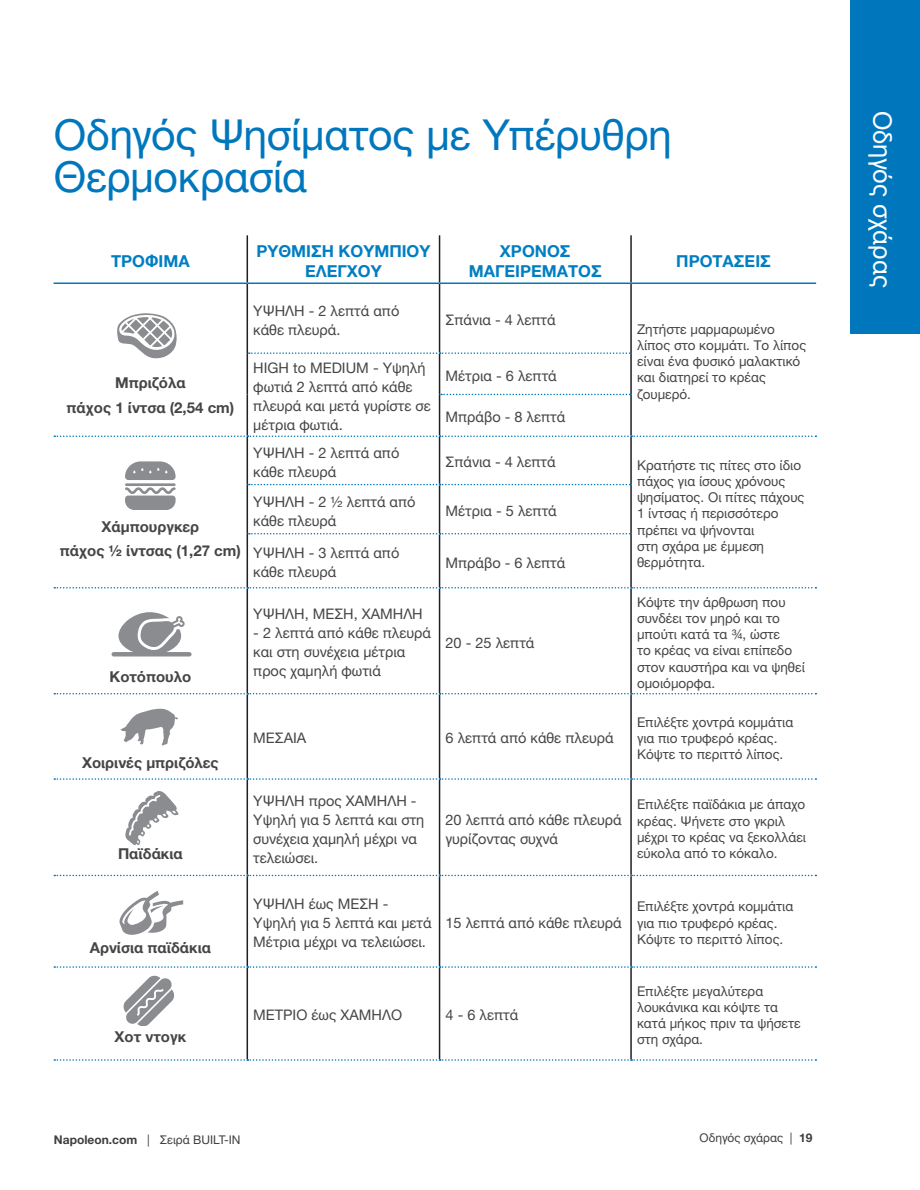
<style>
.page{position:relative;width:920px;height:1190px;background:#fff}
.page>*{position:absolute;margin:0;border:0;box-sizing:border-box;transform-origin:0 0}
.t1{font:42.75px/42px "Helvetica Neue";letter-spacing:-.005em;color:#0077bd}
.t2{font:25.5px "Helvetica Neue";letter-spacing:-.005em;color:#fff}
.t3{font:700 16.5px/19.8px "Helvetica Neue";color:#007ec2;text-align:center}
.t4{font:700 15px/24.8px "Helvetica Neue";color:#474446;text-align:center}
.t5{font:14.55px/19px "Helvetica Neue";color:#474446}
.t6{font:13.5px/16.2px "Helvetica Neue";color:#474446}
.t7{font:12px "Helvetica Neue";color:#3e3e3f}
.s1{font-weight:700}
</style>
<div class="page">
<div style="left:850px;top:0;width:70px;height:333px;background:#0077bd"></div>
<hr style="left:246px;top:235px;width:2px;height:47px;background:#231f20">
<hr style="left:439px;top:235px;width:1px;height:47px;background:#231f20">
<hr style="left:630px;top:235px;width:2px;height:47px;background:#231f20">
<hr style="left:246px;top:284px;width:2px;height:69px;background:#231f20">
<hr style="left:439px;top:284px;width:1px;height:68px;background:#231f20">
<hr style="left:630px;top:284px;width:2px;height:69px;background:#231f20">
<hr style="left:246px;top:353px;width:2px;height:41px;background:#231f20">
<hr style="left:439px;top:354px;width:1px;height:40px;background:#231f20">
<hr style="left:630px;top:353px;width:2px;height:41px;background:#231f20">
<hr style="left:246px;top:394px;width:2px;height:41px;background:#231f20">
<hr style="left:439px;top:394px;width:1px;height:41px;background:#231f20">
<hr style="left:630px;top:394px;width:2px;height:41px;background:#231f20">
<hr style="left:246px;top:437px;width:2px;height:47px;background:#231f20">
<hr style="left:439px;top:437px;width:1px;height:46px;background:#231f20">
<hr style="left:630px;top:437px;width:2px;height:47px;background:#231f20">
<hr style="left:246px;top:484px;width:2px;height:49px;background:#231f20">
<hr style="left:439px;top:485px;width:1px;height:48px;background:#231f20">
<hr style="left:630px;top:484px;width:2px;height:49px;background:#231f20">
<hr style="left:246px;top:533px;width:2px;height:54px;background:#231f20">
<hr style="left:439px;top:534px;width:1px;height:53px;background:#231f20">
<hr style="left:630px;top:533px;width:2px;height:54px;background:#231f20">
<hr style="left:246px;top:588px;width:2px;height:104px;background:#231f20">
<hr style="left:439px;top:588px;width:1px;height:104px;background:#231f20">
<hr style="left:630px;top:588px;width:2px;height:104px;background:#231f20">
<hr style="left:246px;top:694px;width:2px;height:84px;background:#231f20">
<hr style="left:439px;top:694px;width:1px;height:84px;background:#231f20">
<hr style="left:630px;top:694px;width:2px;height:84px;background:#231f20">
<hr style="left:246px;top:779px;width:2px;height:95px;background:#231f20">
<hr style="left:439px;top:779px;width:1px;height:95px;background:#231f20">
<hr style="left:630px;top:779px;width:2px;height:95px;background:#231f20">
<hr style="left:246px;top:876px;width:2px;height:90px;background:#231f20">
<hr style="left:439px;top:876px;width:1px;height:90px;background:#231f20">
<hr style="left:630px;top:876px;width:2px;height:90px;background:#231f20">
<hr style="left:246px;top:967px;width:2px;height:91px;background:#231f20">
<hr style="left:439px;top:967px;width:1px;height:91px;background:#231f20">
<hr style="left:630px;top:967px;width:2px;height:91px;background:#231f20">
<hr style="left:54px;top:282px;width:193px;height:2px;background:#0077bd">
<hr style="left:247px;top:282px;width:192px;height:2px;background:#0077bd">
<hr style="left:439px;top:282px;width:192px;height:2px;background:#0077bd">
<hr style="left:631px;top:282px;width:185px;height:2px;background:#0077bd">
<svg style="left:249px;top:352px;width:381px;height:2px"></svg>
<svg style="left:441px;top:393px;width:189px;height:2px"></svg>
<svg style="left:54px;top:435px;width:762px;height:2px"></svg>
<svg style="left:249px;top:483px;width:381px;height:2px"></svg>
<svg style="left:249px;top:533px;width:381px;height:1px"></svg>
<svg style="left:54px;top:587px;width:762px;height:1px"></svg>
<svg style="left:54px;top:692px;width:762px;height:2px"></svg>
<svg style="left:54px;top:778px;width:762px;height:1px"></svg>
<svg style="left:54px;top:874px;width:762px;height:2px"></svg>
<svg style="left:54px;top:966px;width:762px;height:1px"></svg>
<svg style="left:54px;top:1058px;width:762px;height:2px"></svg>
<svg style="left:117px;top:313px;width:60px;height:45px"></svg>
<hr style="left:125px;top:483px;width:51px;height:3px;background:#8a8c8f">
<svg style="left:125px;top:487px;width:51px;height:23px"></svg>
<svg style="left:125px;top:461px;width:51px;height:19px"></svg>
<svg style="left:111px;top:612px;width:80px;height:44px"></svg>
<svg style="left:120px;top:708px;width:58px;height:38px"></svg>
<svg style="left:125px;top:791px;width:54px;height:53px"></svg>
<svg style="left:119px;top:891px;width:64px;height:44px"></svg>
<svg style="left:123px;top:975px;width:51px;height:50px"></svg>
<h1 class="t1" style="left:54px;top:116px;width:619px">Οδηγός Ψησίματος με Υπέρυθρη<br>Θερμοκρασία</h1>
<p class="t3" style="left:111px;top:252px;width:80px">ΤΡΌΦΙΜΑ</p>
<p class="t3" style="left:256px;top:242px;width:176px">ΡΎΘΜΙΣΗ ΚΟΥΜΠΙΟΎ<br>ΕΛΈΓΧΟΥ</p>
<p class="t3" style="left:469px;top:242px;width:134px">ΧΡΌΝΟΣ<br>ΜΑΓΕΙΡΈΜΑΤΟΣ</p>
<p class="t3" style="left:676px;top:252px;width:96px">ΠΡΟΤΆΣΕΙΣ</p>
<p class="t4" style="left:66px;top:371px;width:169px">Μπριζόλα<br>πάχος 1 ίντσα (2,54 cm)</p>
<p class="t4" style="left:60px;top:514px;width:182px">Χάμπουργκερ<br>πάχος ½ ίντσας (1,27 cm)</p>
<p class="t4" style="left:109px;top:664px;width:83px">Κοτόπουλο</p>
<p class="t4" style="left:82px;top:751px;width:138px">Χοιρινές μπριζόλες</p>
<p class="t4" style="left:118px;top:841px;width:66px">Παϊδάκια</p>
<p class="t5" style="left:253px;top:302px;width:148px">ΥΨΗΛΗ - 2 λεπτά από κάθε πλευρά.</p>
<p class="t5" style="left:445px;top:311px;width:112px">Σπάνια - 4 λεπτά</p>
<p class="t5" style="left:253px;top:359px;width:179px">HIGH to MEDIUM - Υψηλή φωτιά 2 λεπτά από κάθε πλευρά και μετά γυρίστε σε μέτρια φωτιά.</p>
<p class="t5" style="left:445px;top:367px;width:113px">Μέτρια - 6 λεπτά</p>
<p class="t5" style="left:445px;top:408px;width:121px">Μπράβο - 8 λεπτά</p>
<p class="t6" style="left:637px;top:321px;width:171px">Ζητήστε μαρμαρωμένο λίπος στο κομμάτι. Το λίπος είναι ένα φυσικό μαλακτικό και διατηρεί το κρέας ζουμερό.</p>
<p class="t5" style="left:253px;top:444px;width:148px">ΥΨΗΛΗ - 2 λεπτά από κάθε πλευρά</p>
<p class="t5" style="left:445px;top:453px;width:112px">Σπάνια - 4 λεπτά</p>
<p class="t6" style="left:637px;top:457px;width:169px">Κρατήστε τις πίτες στο ίδιο πάχος για ίσους χρόνους ψησίματος. Οι πίτες πάχους<br>1 ίντσας ή περισσότερο πρέπει να ψήνονται<br>στη σχάρα με έμμεση θερμότητα.</p>
<p class="t5" style="left:253px;top:492px;width:164px">ΥΨΗΛΗ - 2 ½ λεπτά από κάθε πλευρά</p>
<p class="t5" style="left:445px;top:502px;width:113px">Μέτρια - 5 λεπτά</p>
<p class="t5" style="left:253px;top:544px;width:148px">ΥΨΗΛΗ - 3 λεπτά από κάθε πλευρά</p>
<p class="t5" style="left:445px;top:553px;width:121px">Μπράβο - 6 λεπτά</p>
<p class="t5" style="left:253px;top:605px;width:171px">ΥΨΗΛΗ, ΜΕΣΗ, ΧΑΜΗΛΗ</p>
<p class="t5" style="left:253px;top:624px;width:179px">- 2 λεπτά από κάθε πλευρά και στη συνέχεια μέτρια προς χαμηλή φωτιά</p>
<p class="t5" style="left:445px;top:633px;width:90px">20 - 25 λεπτά</p>
<p class="t5" style="left:253px;top:729px;width:55px">ΜΕΣΑΙΑ</p>
<p class="t5" style="left:445px;top:729px;width:169px">6 λεπτά από κάθε πλευρά</p>
<p class="t5" style="left:253px;top:791px;width:173px">ΥΨΗΛΗ προς ΧΑΜΗΛΗ -<br>Υψηλή για 5 λεπτά και στη συνέχεια χαμηλή μέχρι να τελειώσει.</p>
<p class="t5" style="left:445px;top:810px;width:178px">20 λεπτά από κάθε πλευρά γυρίζοντας συχνά</p>
<p class="t6" style="left:637px;top:594px;width:169px">Κόψτε την άρθρωση που συνδέει τον μηρό και το μπούτι κατά τα ¾, ώστε<br>το κρέας να είναι επίπεδο στον καυστήρα και να ψηθεί ομοιόμορφα.</p>
<p class="t6" style="left:637px;top:714px;width:158px">Επιλέξτε χοντρά κομμάτια για πιο τρυφερό κρέας.<br>Κόψτε το περιττό λίπος.</p>
<p class="t6" style="left:637px;top:797px;width:170px">Επιλέξτε παϊδάκια με άπαχο κρέας. Ψήνετε στο γκριλ μέχρι το κρέας να ξεκολλάει εύκολα από το κόκαλο.</p>
<p class="t4" style="left:90px;top:935px;width:123px">Αρνίσια παϊδάκια</p>
<p class="t4" style="left:115px;top:1024px;width:73px">Χοτ ντογκ</p>
<p class="t5" style="left:253px;top:895px;width:180px">ΥΨΗΛΗ έως ΜΕΣΗ -<br>Υψηλή για 5 λεπτά και μετά<br>Μέτρια μέχρι να τελειώσει.</p>
<p class="t5" style="left:445px;top:914px;width:178px">15 λεπτά από κάθε πλευρά</p>
<p class="t5" style="left:253px;top:1006px;width:150px">ΜΕΤΡΙΟ έως ΧΑΜΗΛΟ</p>
<p class="t5" style="left:445px;top:1006px;width:74px">4 - 6 λεπτά</p>
<p class="t6" style="left:637px;top:899px;width:158px">Επιλέξτε χοντρά κομμάτια για πιο τρυφερό κρέας.<br>Κόψτε το περιττό λίπος.</p>
<p class="t6" style="left:637px;top:983px;width:165px">Επιλέξτε μεγαλύτερα λουκάνικα και κόψτε τα κατά μήκος πριν τα ψήσετε στη σχάρα.</p>
<p class="t7" style="left:54px;top:1130px;width:188px"><span class="s1">Napoleon.com</span> | Σειρά BUILT-IN</p>
<p class="t7" style="left:699px;top:1128px;width:115px">Οδηγός σχάρας | <span class="s1">19</span></p>
<h2 class="t2" style="left:900px;top:111px;width:178px;rotate:90deg">Οδηγός σχάρας</h2>
</div>
